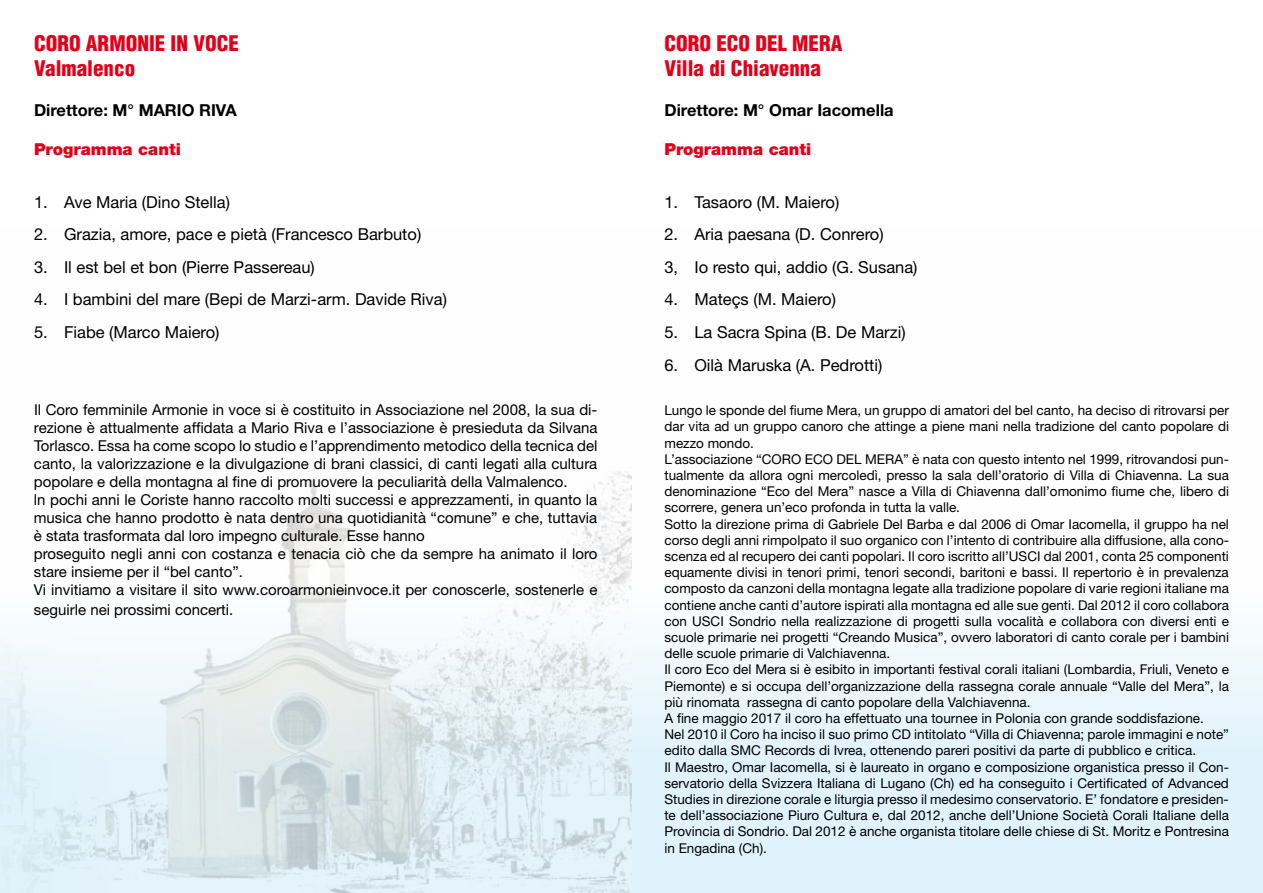
<style>
.page{position:relative;width:1263px;height:893px;background:#fff}
.page>*{position:absolute;margin:0;border:0;box-sizing:border-box;transform-origin:0 0}
.t1{font:900 condensed 21px/25.2px "Helvetica";color:#e2001a}
.t2{font:16.5px/32.5px "Helvetica Neue";color:#000}
.t3{font:700 16.5px "Helvetica Neue";color:#000}
.t4{font:900 16.5px "Helvetica Neue";color:#e2001a}
.t5{font:15px/18px "Helvetica Neue";color:#000}
.t6{font:13.5px/16.2px "Helvetica Neue";color:#000}
</style>
<div class="page">
<div style="left:0;top:227px;width:1263px;height:666px;background:linear-gradient(to bottom,#fff,#e1f2fb)"></div>
<img style="left:0;top:458px;width:631px;height:435px">
<h1 class="t1" style="left:34px;top:30px;width:206px">CORO ARMONIE IN VOCE<br>VALMALENCO</h1>
<p class="t3" style="left:34px;top:100px;width:131px">Direttore: M° Mario</p>
<p class="t3" style="left:199px;top:100px;width:22px">Riva</p>
<p class="t4" style="left:34px;top:140px;width:148px">Programma canti</p>
<p class="t2" style="left:34px;top:185px;width:197px">1. Ave Maria (Dino Stella)</p>
<p class="t2" style="left:34px;top:218px;width:389px">2. Grazia, amore, pace e pietà (Francesco Barbuto)</p>
<p class="t2" style="left:34px;top:250px;width:282px">3. Il est bel et bon (Pierre Passereau)</p>
<p class="t2" style="left:34px;top:283px;width:414px">4. I bambini del mare (Bepi de Marzi-arm. Davide Riva)</p>
<p class="t2" style="left:34px;top:316px;width:187px">5. Fiabe (Marco Maiero)</p>
<p class="t5" style="left:34px;top:401px;width:565px">Il Coro femminile Armonie in voce si è costituito in Associazione nel 2008, la sua di&shy;rezione è attualmente affidata a Mario Riva e l’associazione è presieduta da Silvana Torlasco. Essa ha come scopo lo studio e l’apprendimento metodico della tecnica del canto, la valorizzazione e la divulgazione di brani classici, di canti legati alla cultura popolare e della montagna al fine di promuovere la peculiarità della Valmalenco.<br>ln pochi anni le Coriste hanno raccolto molti successi e apprezzamenti, in quanto la musica che hanno prodotto è nata dentro una quotidianità “comune” e che, tuttavia è stata trasformata dal loro impegno culturale. Esse hanno<br>proseguito negli anni con costanza e tenacia ciò che da sempre ha animato il loro stare insieme per il “bel canto”.<br>Vi invitiamo a visitare il sito www.coroarmonieinvoce.it per conoscerle, sostenerle e</p>
<p class="t5" style="left:34px;top:601px;width:201px">seguirle nei prossimi concerti.</p>
<h1 class="t1" style="left:664px;top:30px;width:178px;text-indent:52px">ECO DEL MERA<br>VILLA DI CHIAVENNA</h1>
<p class="t3" style="left:664px;top:100px;width:231px">Direttore: M° Omar Iacomella</p>
<p class="t4" style="left:664px;top:140px;width:148px">Programma canti</p>
<p class="t2" style="left:664px;top:185px;width:176px">1. Tasaoro (M. Maiero)</p>
<p class="t2" style="left:664px;top:218px;width:255px">2. Aria paesana (D. Conrero)<br>3, Io resto qui, addio (G. Susana)</p>
<p class="t2" style="left:664px;top:283px;width:173px">4. Mateçs (M. Maiero)</p>
<p class="t2" style="left:664px;top:316px;width:243px">5. La Sacra Spina (B. De Marzi)</p>
<p class="t2" style="left:664px;top:348px;width:219px">6. Oilà Maruska (A. Pedrotti)</p>
<p class="t6" style="left:664px;top:402px;width:566px">Lungo le sponde del fiume Mera, un gruppo di amatori del bel canto, ha deciso di ritrovarsi per dar vita ad un gruppo canoro che attinge a piene mani nella tradizione del canto popolare di mezzo mondo.<br>L’associazione “CORO ECO DEL MERA” è nata con questo intento nel 1999, ritrovandosi pun&shy;tualmente da allora ogni mercoledì, presso la sala dell’oratorio di Villa di Chiavenna. La sua denominazione “Eco del Mera” nasce a Villa di Chiavenna dall’omonimo fiume che, libero di scorrere, genera un’eco profonda in tutta la valle.<br>Sotto la direzione prima di Gabriele Del Barba e dal 2006 di Omar Iacomella, il gruppo ha nel corso degli anni rimpolpato il suo organico con l’intento di contribuire alla diffusione, alla cono&shy;scenza ed al recupero dei canti popolari. Il coro iscritto all’USCI dal 2001, conta 25 componenti equamente divisi in tenori primi, tenori secondi, baritoni e bassi. Il repertorio è in prevalenza composto da canzoni della montagna legate alla tradizione popolare di varie regioni italiane ma contiene anche canti d’autore ispirati alla montagna ed alle sue genti. Dal 2012 il coro collabora con USCI Sondrio nella realizzazione di progetti sulla vocalità e collabora con diversi enti e scuole primarie nei progetti “Creando Musica”, ovvero laboratori di canto corale per i bambini delle scuole primarie di Valchiavenna.<br>Il coro Eco del Mera si è esibito in importanti festival corali italiani (Lombardia, Friuli, Veneto e Piemonte) e si occupa dell’organizzazione della rassegna corale annuale “Valle del Mera”, la più rinomata rassegna di canto popolare della Valchiavenna.<br>A fine maggio 2017 il coro ha effettuato una tournee in Polonia con grande soddisfazione.<br>Nel 2010 il Coro ha inciso il suo primo CD intitolato “Villa di Chiavenna; parole immagini e note” edito dalla SMC Records di Ivrea, ottenendo pareri positivi da parte di pubblico e critica.<br>Il Maestro, Omar Iacomella, si è laureato in organo e composizione organistica presso il Con&shy;servatorio della Svizzera Italiana di Lugano (Ch) ed ha conseguito i Certificated of Advanced Studies in direzione corale e liturgia presso il medesimo conservatorio. E’ fondatore e presiden&shy;te dell’associazione Piuro Cultura e, dal 2012, anche dell’Unione Società Corali Italiane della Provincia di Sondrio. Dal 2012 è anche organista titolare delle chiese di St. Moritz e Pontresina in Engadina (Ch).</p>
<h1 class="t1" style="left:664px;top:30px;width:24px">CORO</h1>
</div>
